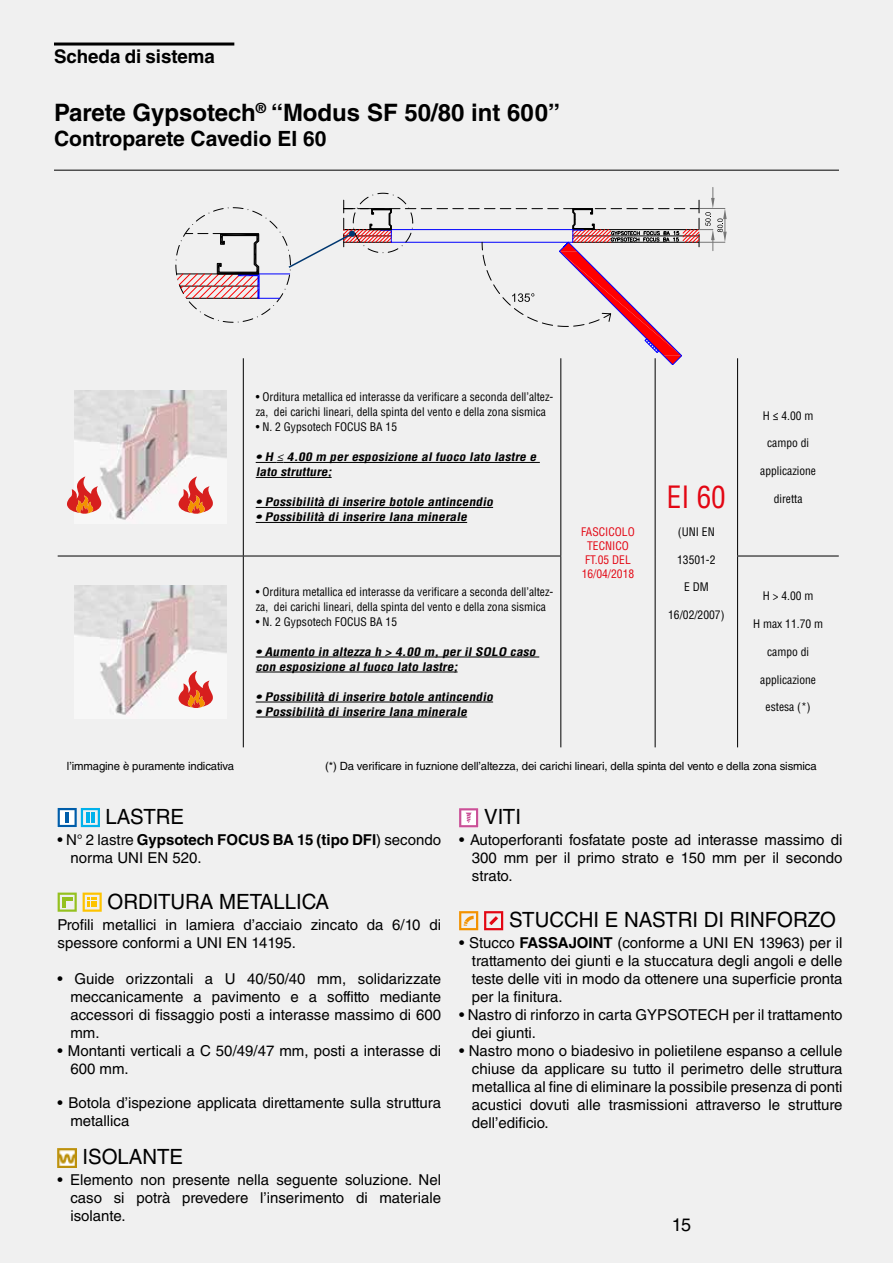
<style>
.page{position:relative;width:893px;height:1263px;background:#f0f0f0}
.page>*{position:absolute;margin:0;border:0;box-sizing:border-box;transform-origin:0 0}
.t1{font:condensed 30px "Helvetica LT Std";color:#e30613}
.t2{font:700 24px "Helvetica LT Std";color:#000}
.t3{font:21px "Helvetica LT Std";color:#000}
.t4{font:700 21px "Helvetica LT Std";color:#000}
.t5{font:700 18.75px "Helvetica LT Std";color:#000}
.t6{font:18px "Helvetica LT Std";color:#000}
.t7{font:15px/18px "Helvetica LT Std";color:#000}
.t8{font:condensed 11.55px/15px "Helvetica LT Std";color:#000}
.t9{font:italic 700 condensed 11.55px/15px "Helvetica LT Std";color:#000;scale:1.19 1}
.t10{font:condensed 11.55px/13.8px "Helvetica LT Std";color:#e30613;text-align:center}
.t11{font:11.4px "Helvetica LT Std";letter-spacing:-.01em;color:#000}
.s1{font-family:"Minion Pro";font-stretch:normal;font-size:11.4px}
.s2{font-weight:700;font-size:11.4px}
.s3{font-weight:700}
</style>
<div class="page">
<svg style="left:58px;top:808px;width:42px;height:19px"></svg>
<svg style="left:58px;top:892px;width:19px;height:20px"></svg>
<svg style="left:83px;top:892px;width:19px;height:20px"></svg>
<img style="left:58px;top:1148px;width:19px;height:19px">
<svg style="left:459px;top:808px;width:19px;height:19px"></svg>
<svg style="left:459px;top:911px;width:19px;height:19px"></svg>
<svg style="left:484px;top:911px;width:19px;height:19px"></svg>
<hr style="left:560px;top:358px;width:1px;height:198px;background:#000">
<hr style="left:655px;top:358px;width:1px;height:198px;background:#000">
<hr style="left:737px;top:358px;width:1px;height:198px;background:#000">
<hr style="left:560px;top:556px;width:1px;height:191px;background:#000">
<hr style="left:655px;top:556px;width:1px;height:191px;background:#000">
<hr style="left:737px;top:556px;width:1px;height:191px;background:#000">
<hr style="left:737px;top:556px;width:102px;height:1px;background:#000">
<hr style="left:243px;top:358px;width:1px;height:198px;background:#000">
<hr style="left:243px;top:556px;width:1px;height:191px;background:#000">
<hr style="left:58px;top:556px;width:185px;height:1px;background:#000">
<hr style="left:243px;top:556px;width:318px;height:1px;background:#000">
<img style="left:74px;top:391px;width:152px;height:132px">
<svg style="left:256px;top:462px;width:27px;height:1px"></svg>
<hr style="left:283px;top:462px;width:257px;height:1px;background:#000">
<hr style="left:256px;top:477px;width:76px;height:1px;background:#000">
<hr style="left:256px;top:507px;width:237px;height:1px;background:#000">
<hr style="left:256px;top:522px;width:211px;height:1px;background:#000">
<img style="left:74px;top:585px;width:153px;height:133px">
<hr style="left:256px;top:657px;width:283px;height:1px;background:#000">
<hr style="left:256px;top:672px;width:202px;height:1px;background:#000">
<hr style="left:256px;top:702px;width:237px;height:1px;background:#000">
<hr style="left:256px;top:717px;width:211px;height:1px;background:#000">
<svg style="left:67px;top:476px;width:34px;height:38px"></svg>
<svg style="left:179px;top:476px;width:34px;height:38px"></svg>
<svg style="left:179px;top:671px;width:34px;height:37px"></svg>
<hr style="left:54px;top:43px;width:180px;height:3px;background:#000">
<hr style="left:391px;top:242px;width:182px;height:1px;background:#00f">
<hr style="left:391px;top:229px;width:182px;height:1px;background:#00f">
<svg style="left:469px;top:187px;width:258px;height:178px"></svg>
<svg style="left:176px;top:193px;width:271px;height:186px"></svg>
<hr style="left:54px;top:170px;width:785px;height:1px;background:#000">
<p class="t5" style="left:54px;top:45px;width:163px">Scheda di sistema</p>
<h2 class="t2" style="left:54px;top:98px;width:508px">Parete Gypsotech<sup>®</sup> “Modus SF 50/80 int 600”</h2>
<h3 class="t4" style="left:54px;top:126px;width:274px">Controparete Cavedio EI 60</h3>
<p class="t8" style="left:256px;top:389px;width:299px">• Orditura metallica ed interasse da verificare a seconda dell’altez&shy;za, dei carichi lineari, della spinta del vento e della zona sismica</p>
<p class="t8" style="left:256px;top:419px;width:143px">• N. 2 Gypsotech FOCUS BA 15</p>
<p class="t9" style="left:256px;top:449px;width:239px">• H <span class="s1">≤</span> 4.00 m per esposizione al fuoco lato lastre e lato strutture;</p>
<p class="t9" style="left:256px;top:494px;width:203px">• Possibilità di inserire botole antincendio</p>
<p class="t9" style="left:256px;top:509px;width:181px">• Possibilità di inserire lana minerale</p>
<p class="t8" style="left:256px;top:584px;width:299px">• Orditura metallica ed interasse da verificare a seconda dell’altez&shy;za, dei carichi lineari, della spinta del vento e della zona sismica</p>
<p class="t8" style="left:256px;top:614px;width:143px">• N. 2 Gypsotech FOCUS BA 15</p>
<p class="t9" style="left:256px;top:644px;width:239px">• Aumento in altezza h &gt; 4.00 m, per il SOLO caso con esposizione al fuoco lato lastre;</p>
<p class="t9" style="left:256px;top:689px;width:203px">• Possibilità di inserire botole antincendio</p>
<p class="t9" style="left:256px;top:704px;width:181px">• Possibilità di inserire lana minerale</p>
<p class="t10" style="left:581px;top:525px;width:55px">FASCICOLO<br>TECNICO<br>FT.05 DEL<br>16/04/2018</p>
<h1 class="t1" style="left:667px;top:478px;width:61px">EI 60</h1>
<p class="t8" style="left:678px;top:524px;width:38px">(UNI EN</p>
<p class="t8" style="left:677px;top:552px;width:40px">13501-2</p>
<p class="t8" style="left:684px;top:579px;width:26px">E DM</p>
<p class="t8" style="left:668px;top:607px;width:58px">16/02/2007)</p>
<p class="t8" style="left:763px;top:408px;width:52px">H <span class="s2">≤</span> 4.00 m</p>
<p class="t8" style="left:767px;top:436px;width:43px">campo di</p>
<p class="t8" style="left:760px;top:463px;width:57px">applicazione</p>
<p class="t8" style="left:774px;top:491px;width:30px">diretta</p>
<p class="t8" style="left:763px;top:589px;width:52px">H &gt; 4.00 m</p>
<p class="t8" style="left:753px;top:616px;width:71px">H max 11.70 m</p>
<p class="t8" style="left:767px;top:644px;width:43px">campo di</p>
<p class="t8" style="left:760px;top:672px;width:57px">applicazione</p>
<p class="t8" style="left:766px;top:699px;width:47px">estesa (*)</p>
<p class="t11" style="left:67px;top:759px;width:169px">l’immagine è puramente indicativa</p>
<p class="t11" style="left:325px;top:759px;width:493px">(*) Da verificare in fuznione dell’altezza, dei carichi lineari, della spinta del vento e della zona sismica</p>
<h3 class="t3" style="left:106px;top:804px;width:80px">LASTRE</h3>
<p class="t7" style="left:70px;top:831px;width:372px;text-indent:-13px">• N° 2 lastre <span class="s3">Gypsotech FOCUS BA 15 (tipo DFI</span>) secondo norma UNI EN 520.</p>
<h3 class="t3" style="left:108px;top:889px;width:223px">ORDITURA METALLICA</h3>
<p class="t7" style="left:58px;top:915px;width:385px">Profili metallici in lamiera d’acciaio zincato da 6/10 di spessore conformi a UNI EN 14195.</p>
<p class="t7" style="left:70px;top:969px;width:372px;text-align:justify;text-indent:-13px">• Guide orizzontali a U 40/50/40 mm, solidarizzate meccanicamente a pavimento e a soffitto mediante accessori di fissaggio posti a interasse massimo di 600 mm.</p>
<p class="t7" style="left:70px;top:1041px;width:372px;text-indent:-13px">• Montanti verticali a C 50/49/47 mm, posti a interasse di<br>600 mm.</p>
<p class="t7" style="left:70px;top:1094px;width:372px;text-indent:-13px">• Botola d’ispezione applicata direttamente sulla struttura metallica</p>
<h3 class="t3" style="left:82px;top:1145px;width:102px">ISOLANTE</h3>
<p class="t7" style="left:70px;top:1171px;width:372px;text-align:justify;text-indent:-13px">• Elemento non presente nella seguente soluzione. Nel caso si potrà prevedere l’inserimento di materiale isolante.</p>
<h3 class="t3" style="left:484px;top:805px;width:38px">VITI</h3>
<p class="t7" style="left:472px;top:831px;width:372px;text-align:justify;text-indent:-13px">• Autoperforanti fosfatate poste ad interasse massimo di 300 mm per il primo strato e 150 mm per il secondo strato.</p>
<h3 class="t3" style="left:509px;top:908px;width:329px">STUCCHI E NASTRI DI RINFORZO</h3>
<p class="t7" style="left:472px;top:934px;width:372px;text-align:justify;text-indent:-13px">• Stucco <span class="s3">FASSAJOINT</span> (conforme a UNI EN 13963) per il trattamento dei giunti e la stuccatura degli angoli e delle teste delle viti in modo da ottenere una superficie pronta per la finitura.</p>
<p class="t7" style="left:472px;top:1006px;width:372px;text-indent:-13px">• Nastro di rinforzo in carta GYPSOTECH per il trattamento dei giunti.</p>
<p class="t7" style="left:472px;top:1042px;width:372px;text-align:justify;text-indent:-13px">• Nastro mono o biadesivo in polietilene espanso a cellule chiuse da applicare su tutto il perimetro delle struttura metallica al fine di eliminare la possibile presenza di ponti acustici dovuti alle trasmissioni attraverso le strutture dell’edificio.</p>
<p class="t6" style="left:672px;top:1214px;width:21px">15</p>
</div>
